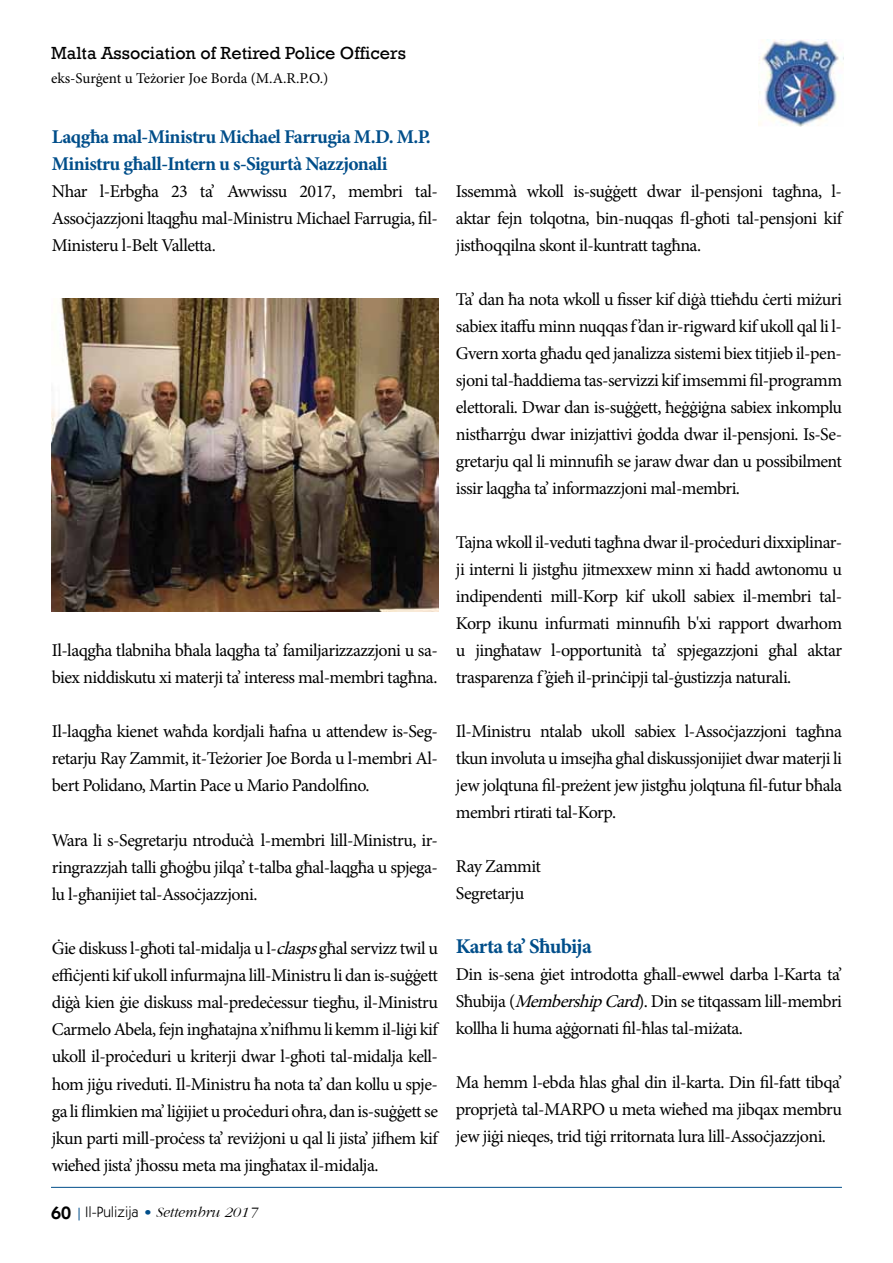
<style>
.page{position:relative;width:893px;height:1263px;background:#fff}
.page>*{position:absolute;margin:0;border:0;box-sizing:border-box;transform-origin:0 0}
.t1{font:700 21px "Minion Pro";letter-spacing:-.035em;color:#004e8a}
.t2{font:700 19.5px/27px "Minion Pro";letter-spacing:-.03em;color:#004e8a}
.t3{font:18px/27px "Minion Pro";letter-spacing:-.03em;color:#000;text-align:justify}
.t4{font:18px "Rockwell";color:#000}
.t5{font:15px "Minion Pro";letter-spacing:-.005em;color:#000}
.t6{font:italic 300 15px "M Garamond";color:#000}
.s1{font-size:18.75px}
.s2{font-style:italic}
.s3{font-family:"M Itc Kabel";font-weight:600;font-style:normal;font-size:18px}
.s4{font-family:"M Itc Kabel";font-weight:400;font-style:normal}
.s5{color:#004e8a}
</style>
<div class="page">
<hr style="left:51px;top:1187px;width:791px;height:1px;background:#004e8a">
<img style="left:758px;top:39px;width:81px;height:88px">
<svg style="left:79px;top:1208px;width:1px;height:12px"></svg>
<img style="left:51px;top:299px;width:387px;height:313px">
<p class="t4" style="left:51px;top:43px;width:356px">Malta Association of Retired Police Officers</p>
<p class="t5" style="left:51px;top:68px;width:279px">eks-Surġent u Teżorier Joe Borda (M.A.R.P.O.)</p>
<p class="t2" style="left:52px;top:123px;width:381px">Laqgħa mal-Ministru Michael Farrugia M.D. M.P.<br>Ministru għall-Intern u s-Sigurtà Nazzjonali</p>
<p class="t3" style="left:52px;top:178px;width:388px">Nhar l-Erbgħa 23 ta’ Awwissu 2017, membri tal-Assoċjazzjoni ltaqgħu mal-Ministru Michael Farrugia, fil-Ministeru l-Belt Valletta.</p>
<p class="t3" style="left:52px;top:637px;width:388px">Il-laqgħa tlabniha bħala laqgħa ta’ familjarizzazzjoni u sa&shy;biex niddiskutu xi materji ta’ interess mal-membri tagħna.</p>
<p class="t3" style="left:52px;top:718px;width:388px">Il-laqgħa kienet waħda kordjali ħafna u attendew is-Seg&shy;retarju Ray Zammit, it-Teżorier Joe Borda u l-membri Al&shy;bert Polidano, Martin Pace u Mario Pandolfino.</p>
<p class="t3" style="left:52px;top:827px;width:388px">Wara li s-Segretarju ntroduċ<span class="s1">à</span> l-membri lill-Ministru, ir&shy;ringrazzjah talli għoġbu jilqa’ t-talba għal-laqgħa u spjega&shy;lu l-għanijiet tal-Assoċjazzjoni.</p>
<p class="t3" style="left:52px;top:935px;width:388px">Ġie diskuss l-għoti tal-midalja u l-<span class="s2">clasps</span>għal servizz twil u effiċjenti kif ukoll infurmajna lill-Ministru li dan is-suġġett diġà kien ġie diskuss mal-predeċessur tiegħu, il-Ministru Carmelo Abela, fejn ingħatajna x’nifhmu li kemm il-liġi kif ukoll il-proċeduri u kriterji dwar l-għoti tal-midalja kell&shy;hom jiġu riveduti. Il-Ministru ħa nota ta’ dan kollu u spje&shy;ga li flimkien ma’ liġijiet u proċeduri oħra, dan is-suġġett se jkun parti mill-proċess ta’ reviżjoni u qal li jista’ jifhem kif wieħed jista’ jħossu meta ma jingħatax il-midalja.</p>
<p class="t6" style="left:51px;top:1204px;width:207px"><span class="s3">60</span> <span class="s4">Il-Pulizija</span> <span class="s5">•</span> Settembru 2017</p>
<p class="t3" style="left:456px;top:178px;width:388px">Issemm<span class="s1">à</span> wkoll is-suġġett dwar il-pensjoni tagħna, l&shy;aktar fejn tolqotna, bin-nuqqas fl-għoti tal-pensjoni kif jistħoqqilna skont il-kuntratt tagħna.</p>
<p class="t3" style="left:456px;top:286px;width:388px">Ta’ dan ħa nota wkoll u fisser kif diġà ttieħdu ċerti miżuri sabiex itaffu minn nuqqas f’dan ir-rigward kif ukoll qal li l-Gvern xorta għadu qed janalizza sistemi biex titjieb il-pen&shy;sjoni tal-ħaddiema tas-servizzi kif imsemmi fil-programm elettorali. Dwar dan is-suġġett, ħeġġiġna sabiex inkomplu nistħarrġu dwar inizjattivi ġodda dwar il-pensjoni. Is-Se&shy;gretarju qal li minnufih se jaraw dwar dan u possibilment issir laqgħa ta’ informazzjoni mal-membri.</p>
<p class="t3" style="left:456px;top:529px;width:388px">Tajna wkoll il-veduti tagħna dwar il-proċeduri dixxiplinar&shy;ji interni li jistgħu jitmexxew minn xi ħadd awtonomu u indipendenti mill-Korp kif ukoll sabiex il-membri tal-Korp ikunu infurmati minnufih b'xi rapport dwarhom u jingħataw l-opportunità ta’ spjegazzjoni għal aktar trasparenza f’ġieħ il-prinċipji tal-ġustizzja naturali.</p>
<p class="t3" style="left:456px;top:718px;width:388px">Il-Ministru ntalab ukoll sabiex l-Assoċjazzjoni tagħna tkun involuta u imsejħa għal diskussjonijiet dwar materji li jew jolqtuna fil-preżent jew jistgħu jolqtuna fil-futur bħala membri rtirati tal-Korp.</p>
<p class="t3" style="left:456px;top:853px;width:87px">Ray Zammit<br>Segretarju</p>
<p class="t1" style="left:456px;top:932px;width:137px">Karta ta’ Sħubija</p>
<p class="t3" style="left:456px;top:961px;width:388px">Din is-sena ġiet introdotta għall-ewwel darba l-Karta ta’ Sħubija (<span class="s2">MembershipCard</span>). Din se titqassam lill-membri kollha li huma aġġornati fil-ħlas tal-miżata.</p>
<p class="t3" style="left:456px;top:1069px;width:388px">Ma hemm l-ebda ħlas għal din il-karta. Din fil-fatt tibqa’ proprjetà tal-MARPO u meta wieħed ma jibqax membru jew jiġi nieqes, trid tiġi rritornata lura lill-Assoċjazzjoni.</p>
</div>
